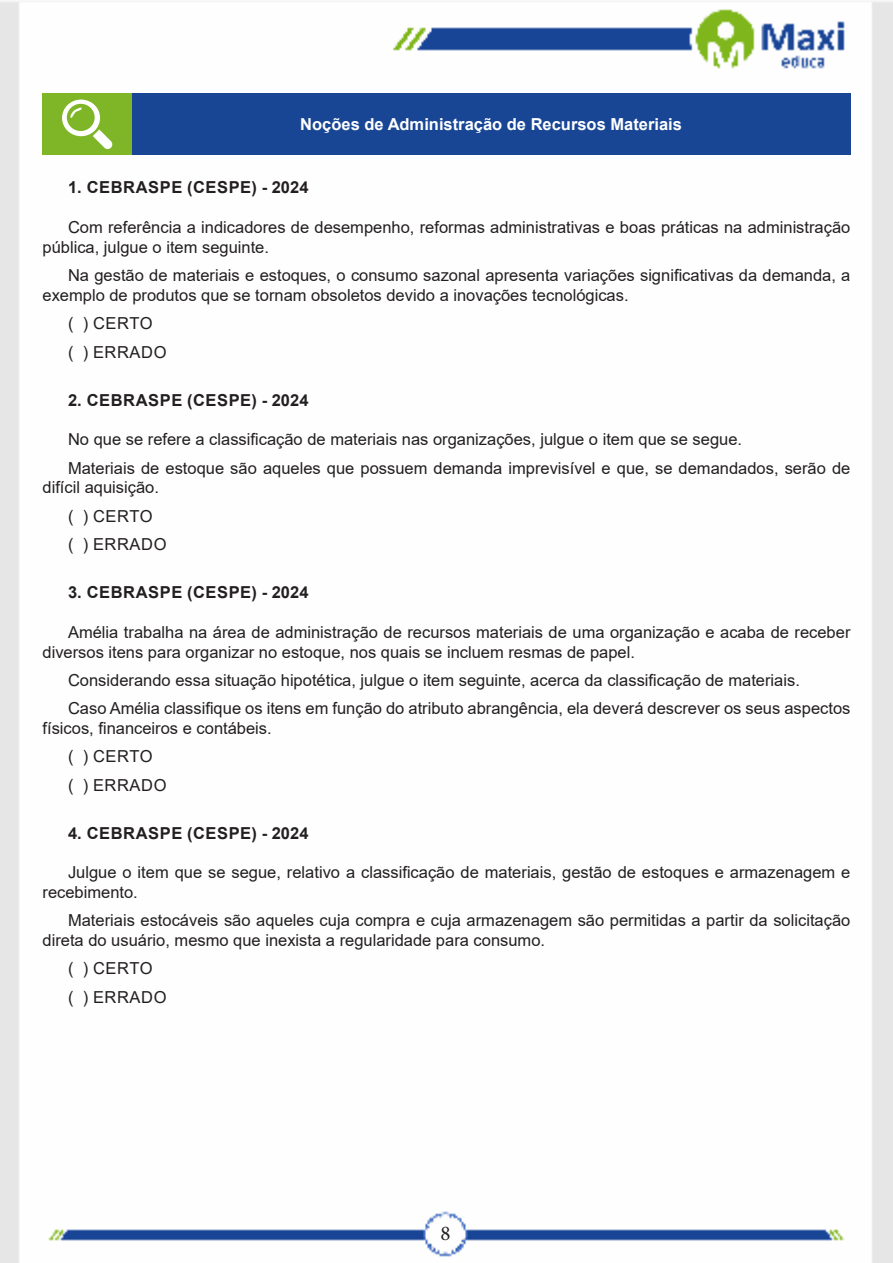
<style>
.page{position:relative;width:893px;height:1263px;background:#fff}
.page>*{position:absolute;margin:0;border:0;box-sizing:border-box;transform-origin:0 0}
.t1{font:21px "Minion Pro";color:#231f20}
.TEXTO_BASE{font:16.5px/19.8px "Arial";color:#231f20}
.TEXTO_BASE-2{font:700 16.5px "Arial";letter-spacing:.035em;color:#231f20}
.Titulo_de_Caixa{font:700 16.5px "Arial";color:#fff}
</style>
<div class="page">
<img style="left:0;top:1px;width:893px;height:1262px">
<div style="left:43px;top:94px;width:89px;height:61px;background:#7fb628"></div>
<div style="left:132px;top:94px;width:718px;height:61px;background:#184695"></div>
<svg style="left:62px;top:100px;width:51px;height:49px"></svg>
<p class="Titulo_de_Caixa" style="left:300px;top:113px;width:383px">Noções de Administração de Recursos Materiais</p>
<p class="TEXTO_BASE-2" style="left:68px;top:176px;width:242px">1. CEBRASPE (CESPE) - 2024</p>
<p class="TEXTO_BASE" style="left:43px;top:217px;width:809px;text-indent:26px">Com referência a indicadores de desempenho, reformas administrativas e boas práticas na administração pública, julgue o item seguinte.</p>
<p class="TEXTO_BASE" style="left:43px;top:265px;width:809px;text-indent:26px">Na gestão de materiais e estoques, o consumo sazonal apresenta variações significativas da demanda, a exemplo de produtos que se tornam obsoletos devido a inovações tecnológicas.</p>
<p class="TEXTO_BASE" style="left:68px;top:313px;width:86px">( ) CERTO</p>
<p class="TEXTO_BASE" style="left:68px;top:342px;width:100px">( ) ERRADO</p>
<p class="TEXTO_BASE-2" style="left:68px;top:388px;width:242px">2. CEBRASPE (CESPE) - 2024</p>
<p class="TEXTO_BASE" style="left:68px;top:429px;width:676px">No que se refere a classificação de materiais nas organizações, julgue o item que se segue.</p>
<p class="TEXTO_BASE" style="left:43px;top:458px;width:809px;text-indent:26px">Materiais de estoque são aqueles que possuem demanda imprevisível e que, se demandados, serão de difícil aquisição.</p>
<p class="TEXTO_BASE" style="left:68px;top:506px;width:86px">( ) CERTO</p>
<p class="TEXTO_BASE" style="left:68px;top:534px;width:100px">( ) ERRADO</p>
<p class="TEXTO_BASE-2" style="left:68px;top:581px;width:242px">3. CEBRASPE (CESPE) - 2024</p>
<p class="TEXTO_BASE" style="left:43px;top:622px;width:809px;text-indent:26px">Amélia trabalha na área de administração de recursos materiais de uma organização e acaba de receber diversos itens para organizar no estoque, nos quais se incluem resmas de papel.</p>
<p class="TEXTO_BASE" style="left:68px;top:670px;width:733px">Considerando essa situação hipotética, julgue o item seguinte, acerca da classificação de materiais.</p>
<p class="TEXTO_BASE" style="left:43px;top:698px;width:809px;text-indent:26px">Caso Amélia classifique os itens em função do atributo abrangência, ela deverá descrever os seus aspectos físicos, financeiros e contábeis.</p>
<p class="TEXTO_BASE" style="left:68px;top:746px;width:86px">( ) CERTO</p>
<p class="TEXTO_BASE" style="left:68px;top:775px;width:100px">( ) ERRADO</p>
<p class="TEXTO_BASE-2" style="left:68px;top:821px;width:242px">4. CEBRASPE (CESPE) - 2024</p>
<p class="TEXTO_BASE" style="left:43px;top:862px;width:809px;text-indent:26px">Julgue o item que se segue, relativo a classificação de materiais, gestão de estoques e armazenagem e recebimento.</p>
<p class="TEXTO_BASE" style="left:43px;top:910px;width:809px;text-indent:26px">Materiais estocáveis são aqueles cuja compra e cuja armazenagem são permitidas a partir da solicitação direta do usuário, mesmo que inexista a regularidade para consumo.</p>
<p class="TEXTO_BASE" style="left:68px;top:959px;width:86px">( ) CERTO</p>
<p class="TEXTO_BASE" style="left:68px;top:987px;width:100px">( ) ERRADO</p>
<p class="t1" style="left:440px;top:1219px;width:12px">8</p>
</div>
